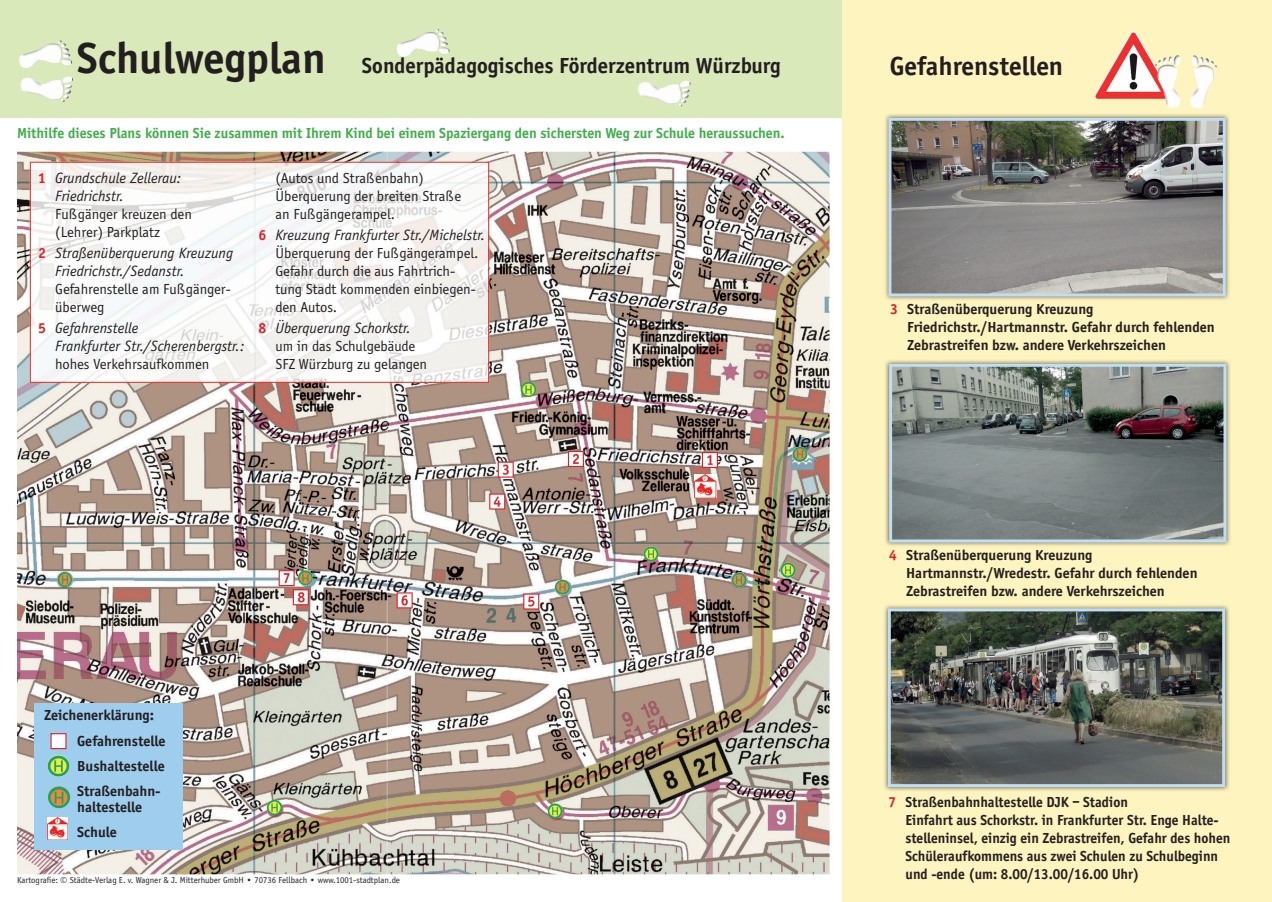
<style>
.page{position:relative;width:1272px;height:902px;background:#fff}
.page>*{position:absolute;margin:0;border:0;box-sizing:border-box;transform-origin:0 0}
.t1{font:700 27px "Officina Sans";color:#231f20}
.t2{font:700 22.5px "Officina Sans";color:#231f20}
.t3{font:15px/18px "Officina Sans";color:#231f20}
.t4{font:700 15px/18px "Officina Sans";color:#231f20}
.t5{font:700 15px/18px "Officina Sans";color:#231f20;scale:.96 1}
.t6{font:italic 15px/18px "Officina Sans";color:#231f20}
.t7{font:700 15px "Officina Sans";color:#40ae49}
.t8{font:9px "Officina Sans";color:#231f20}
.s1{font-size:45px}
.s2{font-weight:700;font-style:normal;color:#e11f26}
.s3{font-weight:700;color:#e11f26}
.s4{font-style:italic}
.s5{color:#e11f26}
</style>
<div class="page">
<img style="left:17px;top:152px;width:812px;height:722px">
<div style="left:0;top:0;width:842px;height:118px;background:#dae9ba"></div>
<div style="left:842px;top:0;width:429px;height:901px;background:#fef4bf"></div>
<img style="left:885px;top:114px;width:344px;height:186px">
<svg style="left:888px;top:118px;width:337px;height:178px;background:#80807d"></svg>
<img style="left:885px;top:360px;width:345px;height:186px">
<svg style="left:889px;top:364px;width:337px;height:178px;background:#7a817f"></svg>
<img style="left:884px;top:605px;width:345px;height:186px">
<img style="left:887px;top:608px;width:338px;height:179px">
<img style="left:21px;top:78px;width:40px;height:22px">
<svg style="left:61px;top:77px;width:12px;height:25px"></svg>
<img style="left:20px;top:44px;width:38px;height:24px">
<svg style="left:58px;top:40px;width:14px;height:25px"></svg>
<img style="left:694px;top:474px;width:22px;height:23px">
<img style="left:1096px;top:32px;width:35px;height:60px">
<img style="left:1190px;top:69px;width:23px;height:38px">
<svg style="left:1191px;top:55px;width:25px;height:14px"></svg>
<img style="left:1158px;top:68px;width:22px;height:39px">
<img style="left:1157px;top:70px;width:15px;height:29px">
<svg style="left:1155px;top:55px;width:25px;height:13px"></svg>
<img style="left:397px;top:32px;width:39px;height:25px">
<svg style="left:436px;top:29px;width:13px;height:25px"></svg>
<img style="left:298px;top:570px;width:15px;height:15px;border-radius:8px">
<img style="left:780px;top:562px;width:15px;height:16px;border-radius:8px">
<img style="left:639px;top:82px;width:40px;height:22px">
<svg style="left:679px;top:81px;width:11px;height:25px"></svg>
<img style="left:30px;top:162px;width:459px;height:221px">
<img style="left:267px;top:799px;width:15px;height:16px;border-radius:8px">
<img style="left:547px;top:803px;width:16px;height:15px;border-radius:8px">
<img style="left:643px;top:546px;width:15px;height:15px;border-radius:8px">
<img style="left:521px;top:382px;width:15px;height:15px;border-radius:8px">
<svg style="left:396px;top:592px;width:16px;height:16px"></svg>
<svg style="left:279px;top:570px;width:30px;height:35px"></svg>
<svg style="left:568px;top:451px;width:16px;height:16px"></svg>
<svg style="left:702px;top:452px;width:16px;height:16px"></svg>
<svg style="left:489px;top:493px;width:16px;height:16px"></svg>
<svg style="left:497px;top:461px;width:16px;height:16px"></svg>
<svg style="left:523px;top:593px;width:16px;height:16px"></svg>
<img style="left:555px;top:579px;width:15px;height:16px;border-radius:8px">
<img style="left:731px;top:572px;width:16px;height:15px;border-radius:8px">
<img style="left:792px;top:446px;width:15px;height:16px;border-radius:8px">
<img style="left:57px;top:572px;width:15px;height:15px;border-radius:8px">
<div style="left:34px;top:703px;width:148px;height:146px;background:#9fcdee"></div>
<img style="left:48px;top:817px;width:20px;height:22px">
<svg style="left:50px;top:733px;width:16px;height:16px"></svg>
<img style="left:48px;top:755px;width:21px;height:21px;border-radius:11px">
<img style="left:48px;top:786px;width:22px;height:22px;border-radius:11px">
<h2 class="t2" style="left:77px;top:52px;width:705px"><span class="s1">Schulwegplan</span> Sonderpädagogisches Förderzentrum Würzburg</h2>
<p class="t7" style="left:17px;top:124px;width:769px">Mithilfe dieses Plans können Sie zusammen mit Ihrem Kind bei einem Spaziergang den sichersten Weg zur Schule heraussuchen.</p>
<p class="t6" style="left:55px;top:168px;width:128px;text-indent:-17px"><span class="s2">1</span> Grundschule Zellerau:<br>Friedrichstr.</p>
<p class="t3" style="left:55px;top:205px;width:138px">Fußgänger kreuzen den (Lehrer) Parkplatz</p>
<p class="t6" style="left:55px;top:244px;width:179px;text-indent:-17px"><span class="s2">2</span> Straßenüberquerung Kreuzung<br>Friedrichstr./Sedanstr.</p>
<p class="t3" style="left:55px;top:280px;width:177px">Gefahrenstelle am Fußgänger&shy;überweg</p>
<p class="t6" style="left:55px;top:319px;width:191px;text-indent:-17px"><span class="s2">5</span> Gefahrenstelle<br>Frankfurter Str./Scherenbergstr.:</p>
<p class="t3" style="left:55px;top:355px;width:156px">hohes Verkehrsaufkommen</p>
<p class="t3" style="left:275px;top:169px;width:187px">(Autos und Straßenbahn)<br>Überquerung der breiten Straße an Fußgängerampel.</p>
<p class="t3" style="left:275px;top:226px;width:211px;text-indent:-17px"><span class="s3">6</span> <span class="s4">Kreuzung Frankfurter Str./Michelstr.<br></span>Überquerung der Fußgängerampel.<br>Gefahr durch die aus Fahrtrich&shy;tung Stadt kommenden einbiegen&shy;den Autos.</p>
<p class="t3" style="left:275px;top:319px;width:153px;text-indent:-17px"><span class="s3">8</span> <span class="s4">Überquerung Schorkstr. </span>um in das Schulgebäude<br>SFZ Würzburg zu gelangen</p>
<p class="t4" style="left:44px;top:705px;width:111px">Zeichenerklärung:</p>
<p class="t4" style="left:77px;top:728px;width:90px;line-height:25px;text-align:justify">Gefahrenstelle Bushaltestelle Straßenbahn-</p>
<p class="t4" style="left:77px;top:794px;width:67px;line-height:25px">haltestelle<br>Schule</p>
<p class="t8" style="left:17px;top:874px;width:384px">Kartografie: © Städte-Verlag E. v. Wagner &amp; J. Mitterhuber GmbH • 70736 Fellbach • www.1001-stadtplan.de</p>
<h1 class="t1" style="left:890px;top:50px;width:175px">Gefahrenstellen</h1>
<p class="t4" style="left:907px;top:300px;width:309px;text-indent:-17px"><span class="s5">3</span> Straßenüberquerung Kreuzung<br>Friedrichstr./Hartmannstr. Gefahr durch fehlenden<br>Zebrastreifen bzw. andere Verkehrszeichen</p>
<p class="t4" style="left:906px;top:546px;width:293px;text-indent:-17px"><span class="s5">4</span> Straßenüberquerung Kreuzung<br>Hartmannstr./Wredestr. Gefahr durch fehlenden<br>Zebrastreifen bzw. andere Verkehrszeichen</p>
<p class="t5" style="left:905px;top:792px;width:340px;text-indent:-17px"><span class="s5">7</span> Straßenbahnhaltestelle DJK – Stadion<br>Einfahrt aus Schorkstr. in Frankfurter Str. Enge Halte&shy;stelleninsel, einzig ein Zebrastreifen, Gefahr des hohen Schüleraufkommens aus zwei Schulen zu Schulbeginn und -ende (um: 8.00/13.00/16.00 Uhr)</p>
</div>
